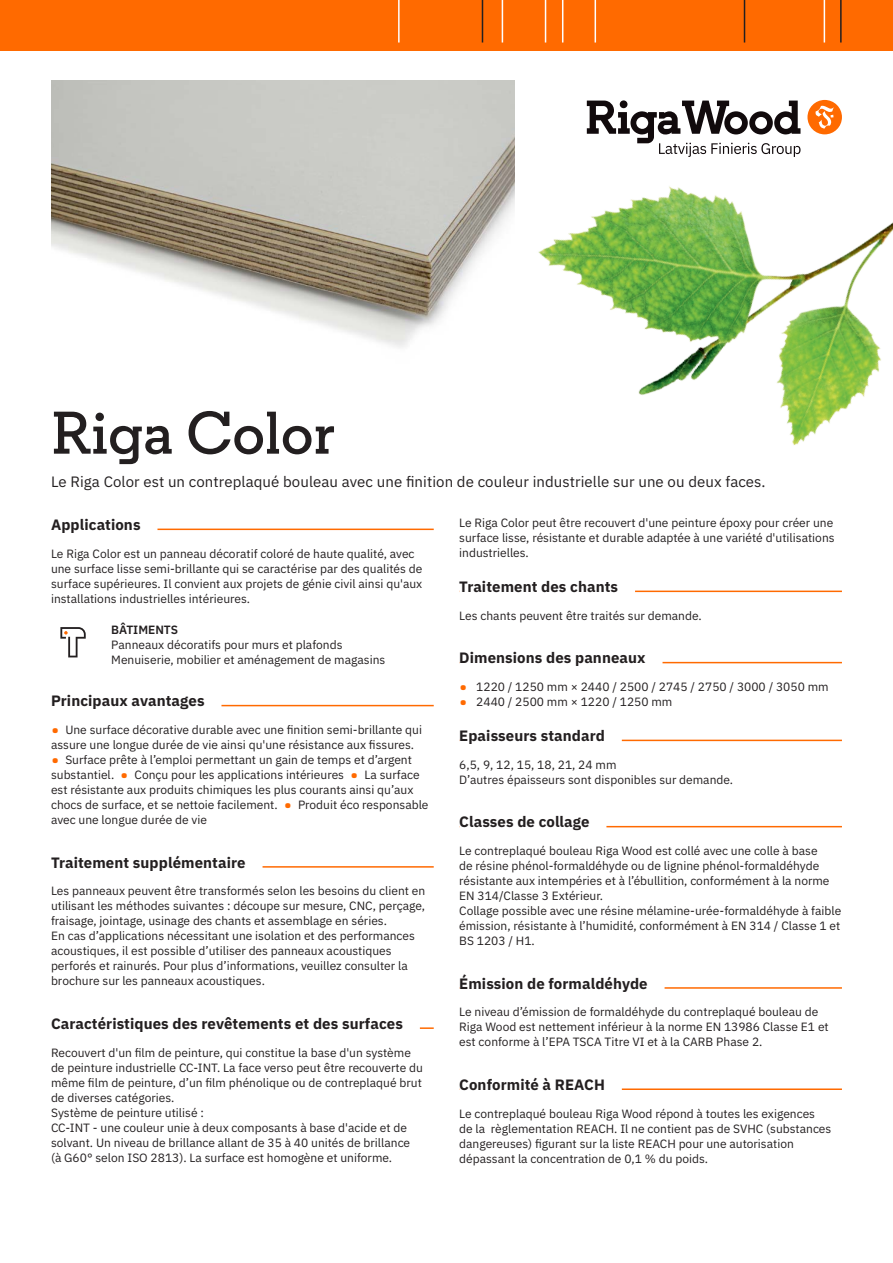
<style>
.page{position:relative;width:893px;height:1263px;background:#fff}
.page>*{position:absolute;margin:0;border:0;box-sizing:border-box;transform-origin:0 0}
.Nosaukums{font:600 60px "Regular Slab";letter-spacing:.005em;color:#231f20}
.Sadaļa{font:700 15px "IBM Plex Sans";letter-spacing:.005em;color:#231f20}
.ievadteksts{font:15px "IBM Plex Sans";letter-spacing:.005em;color:#231f20}
.pamatteksts__6{font:12px/15px "IBM Plex Sans";color:#231f20}
.pamatteksts__3{font:12px/15px "IBM Plex Sans";color:#231f20}
.tabula{font:12px "IBM Plex Sans";color:#231f20}
.Virsraksts_tabulā{font:600 12px "IBM Plex Sans";letter-spacing:-.005em;color:#231f20}
.s1{font-size:21px;color:#ff6a00}
</style>
<div class="page">
<div style="left:0;top:0;width:893px;height:51px;background:#ff6a00"></div>
<hr style="left:398px;top:0;width:2px;height:43px;background:#fff">
<img style="left:475px;top:0;width:418px;height:445px">
<hr style="left:51px;top:529px;width:383px;height:1px;background:#ff6a00">
<div style="left:51px;top:526px;width:106px;height:7px;background:#fff"></div>
<hr style="left:51px;top:705px;width:383px;height:1px;background:#ff6a00">
<div style="left:51px;top:702px;width:170px;height:8px;background:#fff"></div>
<hr style="left:51px;top:866px;width:383px;height:2px;background:#ff6a00">
<div style="left:51px;top:863px;width:212px;height:8px;background:#fff"></div>
<hr style="left:51px;top:1027px;width:383px;height:2px;background:#ff6a00">
<div style="left:51px;top:1025px;width:369px;height:7px;background:#fff"></div>
<hr style="left:459px;top:591px;width:383px;height:1px;background:#ff6a00">
<div style="left:459px;top:588px;width:176px;height:7px;background:#fff"></div>
<hr style="left:459px;top:662px;width:383px;height:1px;background:#ff6a00">
<div style="left:459px;top:659px;width:203px;height:8px;background:#fff"></div>
<hr style="left:459px;top:740px;width:383px;height:1px;background:#ff6a00">
<div style="left:459px;top:737px;width:163px;height:7px;background:#fff"></div>
<hr style="left:459px;top:826px;width:383px;height:1px;background:#ff6a00">
<div style="left:459px;top:823px;width:147px;height:8px;background:#fff"></div>
<hr style="left:459px;top:987px;width:383px;height:2px;background:#ff6a00">
<div style="left:459px;top:984px;width:206px;height:8px;background:#fff"></div>
<hr style="left:459px;top:1088px;width:383px;height:2px;background:#ff6a00">
<div style="left:459px;top:1086px;width:163px;height:7px;background:#fff"></div>
<svg style="left:60px;top:627px;width:26px;height:30px"></svg>
<img style="left:51px;top:81px;width:463px;height:303px">
<p class="Nosaukums" style="left:51px;top:396px;width:285px">Riga Color</p>
<p class="ievadteksts" style="left:51px;top:470px;width:716px">Le Riga Color est un contreplaqué bouleau avec une finition de couleur industrielle sur une ou deux faces.</p>
<p class="Sadaļa" style="left:51px;top:513px;width:91px">Applications</p>
<p class="pamatteksts__3" style="left:51px;top:545px;width:373px">Le Riga Color est un panneau décoratif coloré de haute qualité, avec une surface lisse semi-brillante qui se caractérise par des qualités de surface supérieures. Il convient aux projets de génie civil ainsi qu'aux installations industrielles intérieures.</p>
<p class="Virsraksts_tabulā" style="left:111px;top:620px;width:68px">BÂTIMENTS</p>
<p class="tabula" style="left:111px;top:636px;width:233px">Panneaux décoratifs pour murs et plafonds</p>
<p class="tabula" style="left:111px;top:651px;width:276px">Menuiserie, mobilier et aménagement de magasins</p>
<p class="Sadaļa" style="left:51px;top:689px;width:155px">Principaux avantages</p>
<p class="pamatteksts__6" style="left:51px;top:721px;width:373px"><span class="s1">•</span> Une surface décorative durable avec une finition semi-brillante qui assure une longue durée de vie ainsi qu'une résistance aux fissures.</p>
<p class="pamatteksts__6" style="left:51px;top:751px;width:379px"><span class="s1">•</span> Surface prête à l’emploi permettant un gain de temps et d’argent substantiel. <span class="s1">•</span> Conçu pour les applications intérieures <span class="s1">•</span> La surface est résistante aux produits chimiques les plus courants ainsi qu’aux chocs de surface, et se nettoie facilement. <span class="s1">•</span> Produit éco responsable avec une longue durée de vie</p>
<p class="Sadaļa" style="left:51px;top:850px;width:196px">Traitement supplémentaire</p>
<p class="pamatteksts__6" style="left:51px;top:883px;width:376px;text-align:justify">Les panneaux peuvent être transformés selon les besoins du client en utilisant les méthodes suivantes : découpe sur mesure, CNC, perçage, fraisage, jointage, usinage des chants et assemblage en séries.</p>
<p class="pamatteksts__6" style="left:51px;top:928px;width:365px">En cas d’applications nécessitant une isolation et des performances acoustiques, il est possible d’utiliser des panneaux acoustiques perforés et rainurés. Pour plus d’informations, veuillez consulter la brochure sur les panneaux acoustiques.</p>
<p class="Sadaļa" style="left:51px;top:1012px;width:353px">Caractéristiques des revêtements et des surfaces</p>
<p class="pamatteksts__6" style="left:51px;top:1044px;width:373px">Recouvert d'un film de peinture, qui constitue la base d'un système de peinture industrielle CC-INT. La face verso peut être recouverte du même film de peinture, d’un film phénolique ou de contreplaqué brut de diverses catégories.</p>
<p class="pamatteksts__6" style="left:51px;top:1104px;width:154px">Système de peinture utilisé :</p>
<p class="pamatteksts__6" style="left:51px;top:1119px;width:361px">CC-INT - une couleur unie à deux composants à base d'acide et de solvant. Un niveau de brillance allant de 35 à 40 unités de brillance (à G60° selon ISO 2813). La surface est homogène et uniforme.</p>
<p class="pamatteksts__3" style="left:459px;top:514px;width:377px;text-align:justify">Le Riga Color peut être recouvert d'une peinture époxy pour créer une surface lisse, résistante et durable adaptée à une variété d'utilisations industrielles.</p>
<p class="Sadaļa" style="left:459px;top:575px;width:160px">Traitement des chants</p>
<p class="pamatteksts__6" style="left:459px;top:607px;width:244px">Les chants peuvent être traités sur demande.</p>
<p class="Sadaļa" style="left:459px;top:646px;width:188px">Dimensions des panneaux</p>
<p class="pamatteksts__6" style="left:459px;top:678px;width:371px"><span class="s1">•</span> 1220 / 1250 mm × 2440 / 2500 / 2745 / 2750 / 3000 / 3050 mm</p>
<p class="pamatteksts__6" style="left:459px;top:693px;width:215px"><span class="s1">•</span> 2440 / 2500 mm × 1220 / 1250 mm</p>
<p class="Sadaļa" style="left:459px;top:724px;width:147px">Epaisseurs standard</p>
<p class="pamatteksts__6" style="left:459px;top:756px;width:159px">6,5, 9, 12, 15, 18, 21, 24 mm</p>
<p class="pamatteksts__6" style="left:459px;top:771px;width:275px">D’autres épaisseurs sont disponibles sur demande.</p>
<p class="Sadaļa" style="left:459px;top:810px;width:132px">Classes de collage</p>
<p class="pamatteksts__6" style="left:459px;top:842px;width:372px">Le contreplaqué bouleau Riga Wood est collé avec une colle à base de résine phénol-formaldéhyde ou de lignine phénol-formaldéhyde résistante aux intempéries et à l’ébullition, conformément à la norme EN 314/Classe 3 Extérieur.</p>
<p class="pamatteksts__6" style="left:459px;top:902px;width:384px;text-align:justify">Collage possible avec une résine mélamine-urée-formaldéhyde à faible émission, résistante à l’humidité, conformément à EN 314 / Classe 1 et BS 1203 / H1.</p>
<p class="Sadaļa" style="left:459px;top:971px;width:190px">Émission de formaldéhyde</p>
<p class="pamatteksts__6" style="left:459px;top:1004px;width:371px">Le niveau d’émission de formaldéhyde du contreplaqué bouleau de<br>Riga Wood est nettement inférieur à la norme EN 13986 Classe E1 et est conforme à l’EPA TSCA Titre VI et à la CARB Phase 2.</p>
<p class="Sadaļa" style="left:459px;top:1073px;width:147px">Conformité à REACH</p>
<p class="pamatteksts__6" style="left:459px;top:1105px;width:374px">Le contreplaqué bouleau Riga Wood répond à toutes les exigences de la règlementation REACH. Il ne contient pas de SVHC (substances dangereuses) figurant sur la liste REACH pour une autorisation dépassant la concentration de 0,1 % du poids.</p>
</div>
